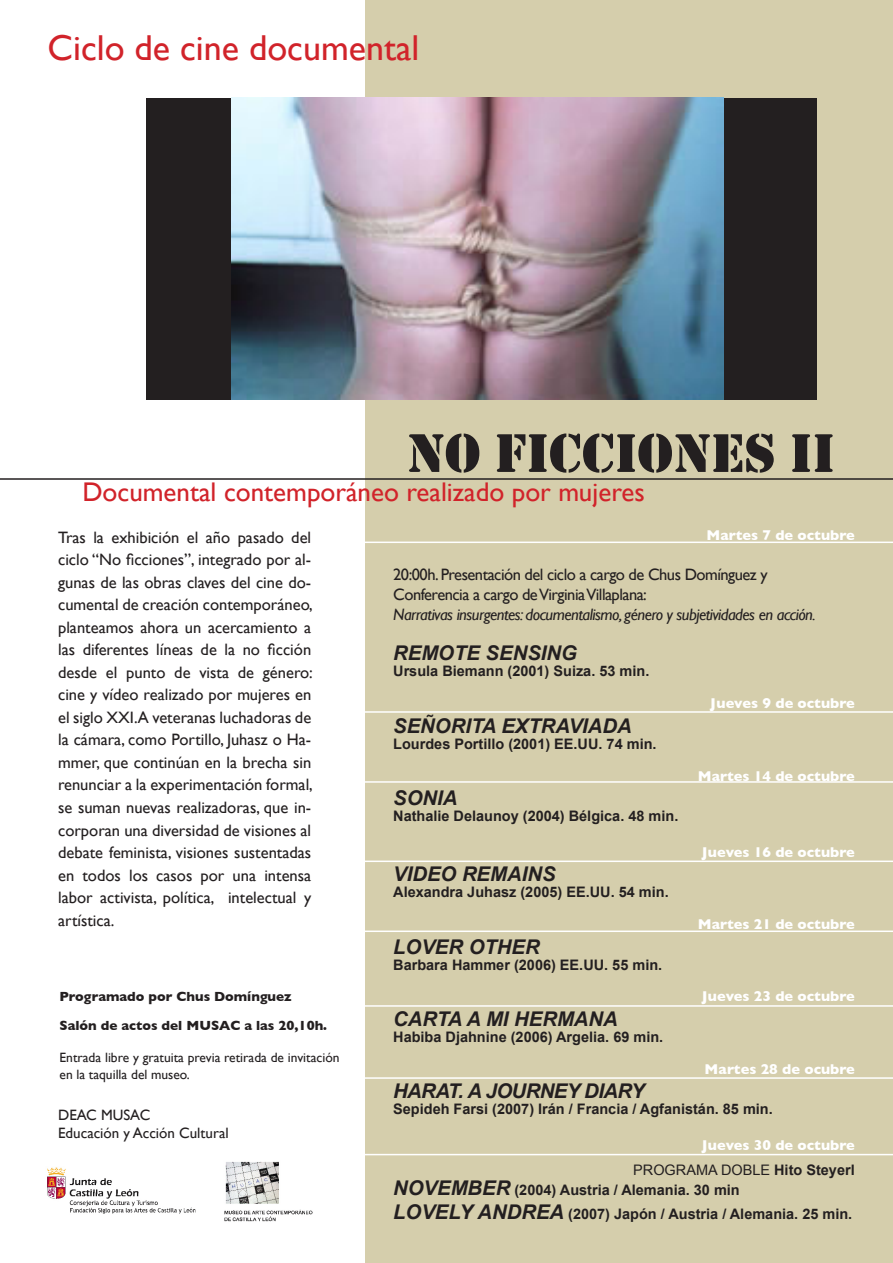
<style>
.page{position:relative;width:893px;height:1263px;background:#fff}
.page>*{position:absolute;margin:0;border:0;box-sizing:border-box;transform-origin:0 0}
.t1{font:56.55px "Stencil";color:#231f20}
.t2{font:36px "Gill Sans";color:#d1232a}
.t3{font:27px "Gill Sans";color:#d1232a}
.t4{font:italic 700 20.25px "Arial";color:#231f20}
.t5{font:italic 700 20.25px "Arial";letter-spacing:-.03em;color:#231f20}
.t6{font:16.5px/22.5px "Gill Sans";letter-spacing:-.03em;color:#231f20;text-align:justify}
.t7{font:italic 16.5px "Gill Sans";letter-spacing:-.03em;color:#231f20}
.t8{font:15px "Gill Sans";color:#231f20}
.t9{font:700 14.55px "Arial";color:#231f20}
.t10{font:700 14.55px "Gill Sans";color:#fff}
.t11{font:14.55px "Arial";color:#231f20}
.t12{font:13.5px "Gill Sans";color:#231f20}
.t13{font:700 13.5px "Gill Sans";color:#231f20}
.s1{font-weight:700}
</style>
<div class="page">
<div style="left:366px;top:0;width:527px;height:1263px;background:#d5ceac"></div>
<img style="left:47px;top:1167px;width:149px;height:47px">
<img style="left:224px;top:1161px;width:89px;height:61px">
<hr style="left:0;top:478px;width:893px;height:2px;background:#231f20">
<hr style="left:342px;top:541px;width:551px;height:2px;background:#fff">
<hr style="left:342px;top:711px;width:551px;height:2px;background:#fff">
<hr style="left:342px;top:781px;width:551px;height:2px;background:#fff">
<hr style="left:342px;top:860px;width:551px;height:2px;background:#fff">
<hr style="left:342px;top:930px;width:551px;height:2px;background:#fff">
<hr style="left:331px;top:1154px;width:562px;height:1px;background:#fff">
<hr style="left:342px;top:1005px;width:551px;height:2px;background:#fff">
<hr style="left:342px;top:1077px;width:551px;height:2px;background:#fff">
<div style="left:146px;top:98px;width:670px;height:302px;background:#231f20"></div>
<img style="left:232px;top:97px;width:491px;height:302px">
<p class="t2" style="left:48px;top:26px;width:373px">Ciclo de cine documental</p>
<p class="t1" style="left:407px;top:420px;width:405px">NO FICCIONES II</p>
<p class="t3" style="left:82px;top:477px;width:564px">Documental contemporáneo realizado por mujeres</p>
<p class="t6" style="left:58px;top:526px;width:256px">Tras la exhibición el año pasado del ciclo “No ficciones”, integrado por al&shy;gunas de las obras claves del cine do&shy;cumental de creación contemporáneo, planteamos ahora un acercamiento a las diferentes líneas de la no ficción desde el punto de vista de género: cine y vídeo realizado por mujeres en el siglo XXI.A veteranas luchadoras de la cámara, como Portillo, Juhasz o Ha&shy;mmer, que continúan en la brecha sin renunciar a la experimentación formal, se suman nuevas realizadoras, que in&shy;corporan una diversidad de visiones al debate feminista, visiones sustentadas en todos los casos por una intensa labor activista, política, intelectual y artística.</p>
<p class="t13" style="left:60px;top:988px;width:234px">Programado por Chus Domínguez</p>
<p class="t13" style="left:60px;top:1017px;width:269px">Salón de actos del MUSAC a las 20,10h.</p>
<p class="t12" style="left:60px;top:1050px;width:281px">Entrada libre y gratuita previa retirada de invitación</p>
<p class="t12" style="left:60px;top:1066px;width:132px">en la taquilla del museo.</p>
<p class="t8" style="left:58px;top:1106px;width:94px">DEAC MUSAC</p>
<p class="t8" style="left:58px;top:1124px;width:172px">Educación y Acción Cultural</p>
<p class="t10" style="left:706px;top:527px;width:150px">Martes 7 de octubre</p>
<p class="t6" style="left:393px;top:563px;width:376px">20:00h. Presentación del ciclo a cargo de Chus Domínguez y</p>
<p class="t6" style="left:393px;top:583px;width:255px">Conferencia a cargo de Virginia Villaplana:</p>
<p class="t7" style="left:393px;top:605px;width:424px">Narrativas insurgentes: documentalismo, género y subjetividades en acción.</p>
<p class="t4" style="left:393px;top:642px;width:185px">REMOTE SENSING</p>
<p class="t9" style="left:393px;top:663px;width:258px">Ursula Biemann (2001) Suiza. 53 min.</p>
<p class="t10" style="left:710px;top:695px;width:146px">Jueves 9 de octubre</p>
<p class="t4" style="left:393px;top:714px;width:240px">SEÑORITA EXTRAVIADA</p>
<p class="t9" style="left:393px;top:735px;width:265px">Lourdes Portillo (2001) EE.UU. 74 min.</p>
<p class="t10" style="left:698px;top:767px;width:158px">Martes 14 de octubre</p>
<p class="t4" style="left:393px;top:786px;width:66px">SONIA</p>
<p class="t9" style="left:393px;top:808px;width:287px">Nathalie Delaunoy (2004) Bélgica. 48 min.</p>
<p class="t10" style="left:702px;top:843px;width:155px">Jueves 16 de octubre</p>
<p class="t4" style="left:393px;top:863px;width:164px">VIDEO REMAINS</p>
<p class="t9" style="left:393px;top:884px;width:277px">Alexandra Juhasz (2005) EE.UU. 54 min.</p>
<p class="t10" style="left:698px;top:916px;width:158px">Martes 21 de octubre</p>
<p class="t4" style="left:393px;top:935px;width:148px">LOVER OTHER</p>
<p class="t9" style="left:393px;top:956px;width:271px">Barbara Hammer (2006) EE.UU. 55 min.</p>
<p class="t10" style="left:702px;top:988px;width:155px">Jueves 23 de octubre</p>
<p class="t4" style="left:393px;top:1007px;width:226px">CARTA A MI HERMANA</p>
<p class="t9" style="left:393px;top:1028px;width:272px">Habiba Djahnine (2006) Argelia. 69 min.</p>
<p class="t10" style="left:705px;top:1060px;width:152px">Martes 28 de ocubre</p>
<p class="t5" style="left:393px;top:1080px;width:253px">HARAT. A JOURNEY DIARY</p>
<p class="t9" style="left:393px;top:1101px;width:381px">Sepideh Farsi (2007) Irán / Francia / Agfanistán. 85 min.</p>
<p class="t10" style="left:702px;top:1137px;width:155px">Jueves 30 de octubre</p>
<p class="t11" style="left:633px;top:1161px;width:223px">PROGRAMA DOBLE <span class="s1">Hito Steyerl</span></p>
<p class="t4" style="left:393px;top:1176px;width:31px">NOVEM</p>
<p class="t4" style="left:468px;top:1176px;width:30px">BER</p>
<p class="t9" style="left:514px;top:1181px;width:227px">(2004) Austria / Alemania. 30 min</p>
<p class="t4" style="left:393px;top:1201px;width:27px">LOVELY</p>
<p class="t4" style="left:477px;top:1201px;width:16px">ANDREA</p>
<p class="t9" style="left:568px;top:1206px;width:286px">(2007) Japón / Austria / Alemania. 25 min.</p>
</div>
